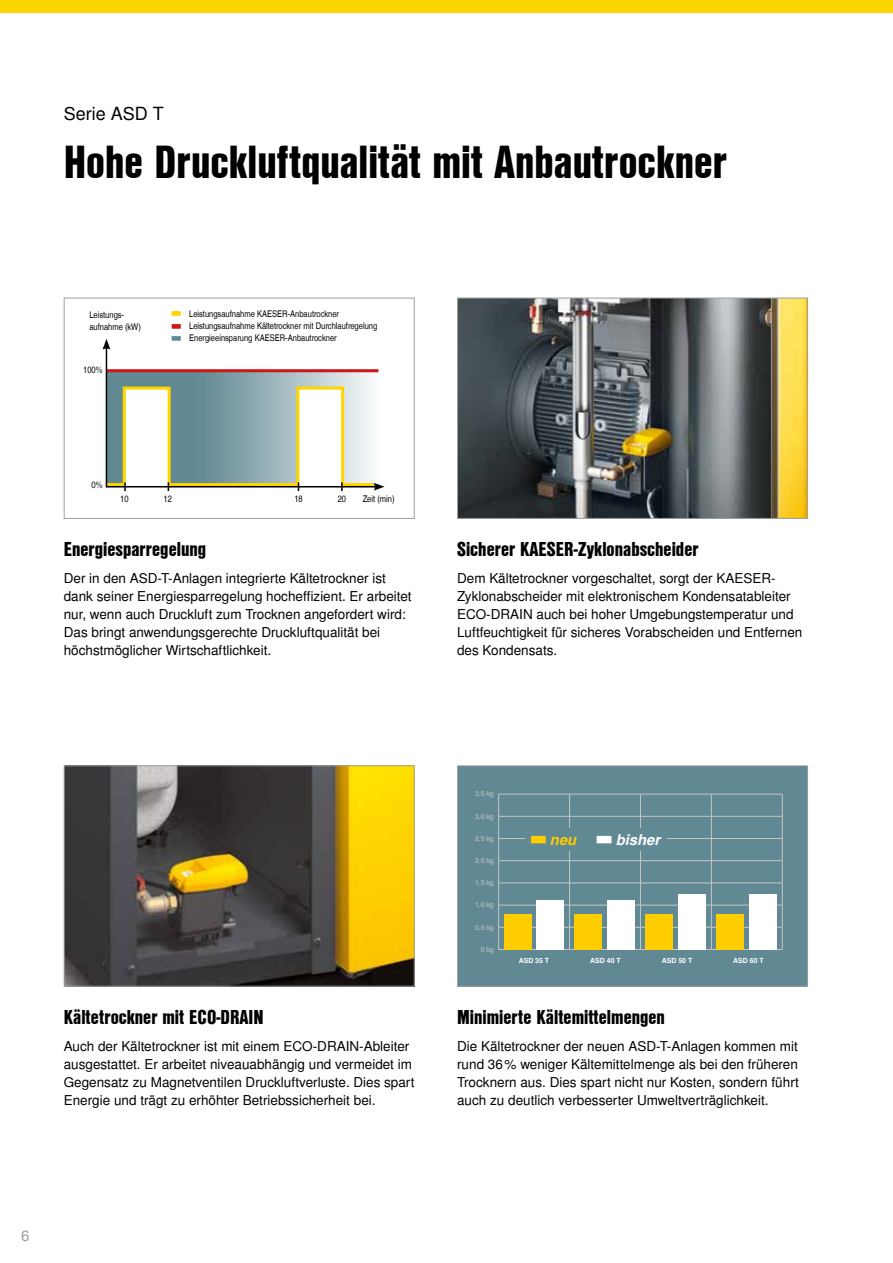
<style>
.page{position:relative;width:893px;height:1263px;background:#fff}
.page>*{position:absolute;margin:0;border:0;box-sizing:border-box;transform-origin:0 0}
.t1{font:45px "Nimbus San L Bla Con";color:#000}
.t2{font:19.5px "Nimbus San L Bla Con";color:#000}
.t3{font:18px "Nimbus San L";color:#000}
.t4{font:15px "Nimbus San L";color:#9d9d9c}
.t5{font:italic 700 14.85px "Nimbus San L";color:#fff}
.t6{font:italic 700 14.85px "Nimbus San L";color:#fc0}
.t7{font:13.5px/18px "Nimbus San L";color:#000}
.t8{font:9.15px/12.3px "Nimbus San L Reg Con";color:#000}
.t9{font:6.9px "Nimbus San L";letter-spacing:-.02em;color:#c6c6c6}
.t10{font:700 6.9px "Nimbus San L";color:#fff}
.s1{font-family:"Nimbus San L";color:#ffd500}
.s2{font-family:"Nimbus San L";color:#cd1719}
.s3{font-family:"Nimbus San L";color:#618994}
</style>
<div class="page">
<svg style="left:103px;top:339px;width:281px;height:152px"></svg>
<div style="left:64px;top:298px;width:351px;height:221px;border:1px solid #9d9d9c"></div>
<img style="left:66px;top:767px;width:347px;height:217px">
<div style="left:64px;top:765px;width:351px;height:221px;border:1px solid #9d9d9c"></div>
<div style="left:457px;top:766px;width:350px;height:220px;background:#618994"></div>
<svg style="left:498px;top:795px;width:1px;height:154px"></svg>
<hr style="left:498px;top:949px;width:72px;height:1px;background:#c6c6c6">
<hr style="left:570px;top:949px;width:70px;height:1px;background:#c6c6c6">
<hr style="left:640px;top:949px;width:71px;height:1px;background:#c6c6c6">
<hr style="left:711px;top:949px;width:71px;height:1px;background:#c6c6c6">
<hr style="left:498px;top:794px;width:72px;height:1px;background:#c6c6c6">
<hr style="left:570px;top:794px;width:70px;height:1px;background:#c6c6c6">
<hr style="left:640px;top:794px;width:71px;height:1px;background:#c6c6c6">
<hr style="left:711px;top:794px;width:71px;height:1px;background:#c6c6c6">
<hr style="left:499px;top:816px;width:71px;height:1px;background:#c6c6c6">
<hr style="left:570px;top:816px;width:70px;height:1px;background:#c6c6c6">
<hr style="left:640px;top:816px;width:71px;height:1px;background:#c6c6c6">
<hr style="left:711px;top:816px;width:71px;height:1px;background:#c6c6c6">
<hr style="left:499px;top:838px;width:71px;height:1px;background:#c6c6c6">
<hr style="left:640px;top:838px;width:71px;height:1px;background:#c6c6c6">
<hr style="left:711px;top:838px;width:71px;height:1px;background:#c6c6c6">
<hr style="left:499px;top:860px;width:71px;height:1px;background:#c6c6c6">
<hr style="left:570px;top:860px;width:70px;height:1px;background:#c6c6c6">
<hr style="left:640px;top:860px;width:71px;height:1px;background:#c6c6c6">
<hr style="left:711px;top:860px;width:71px;height:1px;background:#c6c6c6">
<hr style="left:499px;top:883px;width:71px;height:1px;background:#c6c6c6">
<hr style="left:570px;top:883px;width:70px;height:1px;background:#c6c6c6">
<hr style="left:640px;top:883px;width:71px;height:1px;background:#c6c6c6">
<hr style="left:711px;top:883px;width:71px;height:1px;background:#c6c6c6">
<hr style="left:499px;top:905px;width:71px;height:1px;background:#c6c6c6">
<hr style="left:570px;top:905px;width:70px;height:1px;background:#c6c6c6">
<hr style="left:640px;top:905px;width:71px;height:1px;background:#c6c6c6">
<hr style="left:711px;top:905px;width:71px;height:1px;background:#c6c6c6">
<hr style="left:499px;top:927px;width:71px;height:1px;background:#c6c6c6">
<hr style="left:570px;top:927px;width:70px;height:1px;background:#c6c6c6">
<svg style="left:569px;top:794px;width:1px;height:155px"></svg>
<hr style="left:640px;top:927px;width:71px;height:1px;background:#c6c6c6">
<svg style="left:640px;top:794px;width:1px;height:155px"></svg>
<hr style="left:711px;top:927px;width:71px;height:1px;background:#c6c6c6">
<svg style="left:711px;top:794px;width:1px;height:155px"></svg>
<svg style="left:782px;top:794px;width:1px;height:155px"></svg>
<div style="left:504px;top:914px;width:27px;height:35px;background:#fc0"></div>
<div style="left:537px;top:900px;width:27px;height:49px;background:#fff"></div>
<div style="left:575px;top:914px;width:27px;height:35px;background:#fc0"></div>
<div style="left:646px;top:914px;width:27px;height:35px;background:#fc0"></div>
<div style="left:608px;top:900px;width:27px;height:49px;background:#fff"></div>
<div style="left:678px;top:894px;width:28px;height:55px;background:#fff"></div>
<div style="left:717px;top:914px;width:27px;height:35px;background:#fc0"></div>
<div style="left:749px;top:894px;width:27px;height:55px;background:#fff"></div>
<div style="left:457px;top:765px;width:351px;height:221px;border:1px solid #9d9d9c"></div>
<img style="left:459px;top:300px;width:347px;height:217px">
<div style="left:457px;top:298px;width:351px;height:221px;border:1px solid #9d9d9c"></div>
<div style="left:0;top:0;width:893px;height:13px;background:#ffd500"></div>
<div style="left:525px;top:828px;width:141px;height:22px;background:#618994"></div>
<h3 class="t3" style="left:64px;top:103px;width:102px">Serie ASD T</h3>
<h1 class="t1" style="left:64px;top:128px;width:665px">Hohe Druckluftqualität mit Anbautrockner</h1>
<p class="t8" style="left:89px;top:308px;width:53px">Leistungs&shy;aufnahme (kW)</p>
<p class="t8" style="left:172px;top:308px;width:207px"><span class="s1">▀</span> Leistungsaufnahme KAESER-Anbautrockner<br><span class="s2">▀</span> Leistungsaufnahme Kältetrockner mit Durchlaufregelung <span class="s3">▀</span> Energieeinsparung KAESER-Anbautrockner</p>
<p class="t8" style="left:83px;top:364px;width:21px">100%</p>
<p class="t8" style="left:92px;top:479px;width:12px">0%</p>
<p class="t8" style="left:120px;top:493px;width:10px">10</p>
<p class="t8" style="left:164px;top:493px;width:10px">12</p>
<p class="t8" style="left:294px;top:493px;width:10px">18</p>
<p class="t8" style="left:338px;top:493px;width:10px">20</p>
<p class="t8" style="left:363px;top:493px;width:33px">Zeit (min)</p>
<h2 class="t2" style="left:64px;top:535px;width:144px">Energiesparregelung</h2>
<p class="t7" style="left:64px;top:570px;width:349px">Der in den ASD-T-Anlagen integrierte Kältetrockner ist dank seiner Energiesparregelung hocheffizient. Er arbeitet nur, wenn auch Druckluft zum Trocknen angefordert wird:<br>Das bringt anwendungsgerechte Druckluftqualität bei höchstmöglicher Wirtschaftlichkeit.</p>
<h2 class="t2" style="left:457px;top:535px;width:243px">Sicherer KAESER-Zyklonabscheider</h2>
<p class="t7" style="left:457px;top:570px;width:347px">Dem Kältetrockner vorgeschaltet, sorgt der KAESER-Zyklonabscheider mit elektronischem Kondensatableiter ECO-DRAIN auch bei hoher Umgebungstemperatur und Luftfeuchtigkeit für sicheres Vorabscheiden und Entfernen des Kondensats.</p>
<h2 class="t2" style="left:64px;top:1003px;width:201px">Kältetrockner mit ECO-DRAIN</h2>
<p class="t7" style="left:64px;top:1038px;width:352px">Auch der Kältetrockner ist mit einem ECO-DRAIN-Ableiter ausgestattet. Er arbeitet niveauabhängig und vermeidet im Gegensatz zu Magnetventilen Druckluftverluste. Dies spart Energie und trägt zu erhöhter Betriebssicherheit bei.</p>
<p class="t9" style="left:475px;top:790px;width:20px">3,5 kg</p>
<p class="t9" style="left:475px;top:812px;width:20px">3,0 kg</p>
<p class="t9" style="left:475px;top:834px;width:20px">2,5 kg</p>
<p class="t9" style="left:475px;top:856px;width:20px">2,0 kg</p>
<p class="t9" style="left:475px;top:879px;width:20px">1,5 kg</p>
<p class="t9" style="left:475px;top:901px;width:20px">1,0 kg</p>
<p class="t9" style="left:475px;top:923px;width:20px">0,5 kg</p>
<p class="t9" style="left:481px;top:945px;width:15px">0 kg</p>
<p class="t6" style="left:531px;top:831px;width:47px">▀ neu</p>
<p class="t5" style="left:597px;top:831px;width:65px">▀ bisher</p>
<p class="t10" style="left:519px;top:956px;width:32px">ASD 35 T</p>
<p class="t10" style="left:590px;top:956px;width:32px">ASD 40 T</p>
<p class="t10" style="left:662px;top:956px;width:32px">ASD 50 T</p>
<p class="t10" style="left:733px;top:956px;width:32px">ASD 60 T</p>
<h2 class="t2" style="left:457px;top:1003px;width:209px">Minimierte Kältemittelmengen</h2>
<p class="t7" style="left:457px;top:1038px;width:343px;text-align:justify">Die Kältetrockner der neuen ASD-T-Anlagen kommen mit rund 36% weniger Kältemittelmenge als bei den früheren Trocknern aus. Dies spart nicht nur Kosten, sondern führt auch zu deutlich verbesserter Umweltverträglichkeit.</p>
<p class="t4" style="left:21px;top:1226px;width:10px">6</p>
</div>
